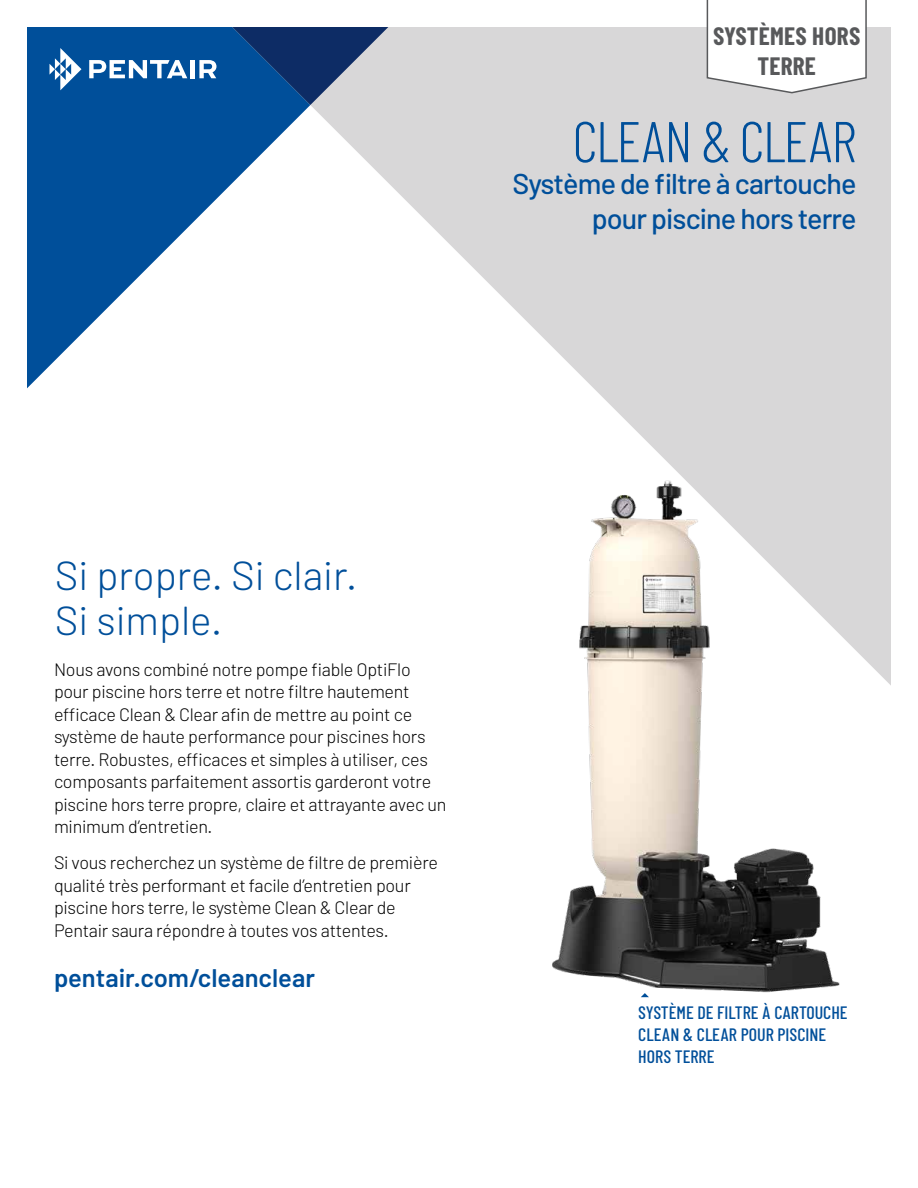
<style>
.page{position:relative;width:918px;height:1188px;background:#fff}
.page>*{position:absolute;margin:0;border:0;box-sizing:border-box;transform-origin:0 0}
.t1{font:300 57.3px "Barlow Condensed";letter-spacing:-.03em;color:#004f9a}
.t2{font:300 40.5px/45px "Barlow";color:#004f9a}
.t3{font:500 28.65px/34.5px "Barlow";letter-spacing:-.03em;color:#004f9a;text-align:right}
.t4{font:600 25.5px "Barlow";color:#004f9a}
.t5{font:700 25.2px/30.3px "Barlow Condensed";letter-spacing:.01em;color:#58595b;text-align:center}
.t6{font:300 18px/22.5px "Barlow";letter-spacing:-.015em;color:#000}
.t7{font:500 18px/21.6px "Barlow Condensed";color:#004f9a}
</style>
<div class="page">
<svg style="left:28px;top:28px;width:177px;height:360px;fill:#004f9a"></svg>
<svg style="left:205px;top:28px;width:685px;height:656px;fill:#d8d7d8"></svg>
<svg style="left:641px;top:993px;width:8px;height:4px"></svg>
<svg style="left:50px;top:48px;width:31px;height:42px"></svg>
<svg style="left:89px;top:60px;width:98px;height:18px"></svg>
<div style="left:190px;top:60px;width:5px;height:18px;background:#fff"></div>
<svg style="left:199px;top:28px;width:216px;height:77px;background:#486d9b"></svg>
<img style="left:524px;top:477px;width:335px;height:516px">
<svg style="left:706px;top:0;width:162px;height:94px"></svg>
<h3 class="t5" style="left:713px;top:20px;width:149px">SYSTÈMES HORS<br>TERRE</h3>
<h1 class="t1" style="left:572px;top:106px;width:286px">CLEAN &amp; CLEAR</h1>
<h3 class="t3" style="left:513px;top:166px;width:345px">Système de filtre à cartouche pour piscine hors terre</h3>
<h2 class="t2" style="left:55px;top:552px;width:304px">Si propre. Si clair.<br>Si simple.</h2>
<p class="t6" style="left:54px;top:657px;width:394px">Nous avons combiné notre pompe fiable OptiFlo pour piscine hors terre et notre filtre hautement efficace Clean &amp; Clear afin de mettre au point ce système de haute performance pour piscines hors terre. Robustes, efficaces et simples à utiliser, ces composants parfaitement assortis garderont votre piscine hors terre propre, claire et attrayante avec un minimum d’entretien.</p>
<p class="t6" style="left:54px;top:851px;width:386px">Si vous recherchez un système de filtre de première qualité très performant et facile d’entretien pour piscine hors terre, le système Clean &amp; Clear de Pentair saura répondre à toutes vos attentes.</p>
<h3 class="t4" style="left:54px;top:962px;width:263px">pentair.com/cleanclear</h3>
<p class="t7" style="left:638px;top:1002px;width:211px">SYSTÈME DE FILTRE À CARTOUCHE<br>CLEAN &amp; CLEAR POUR PISCINE<br>HORS TERRE</p>
</div>
